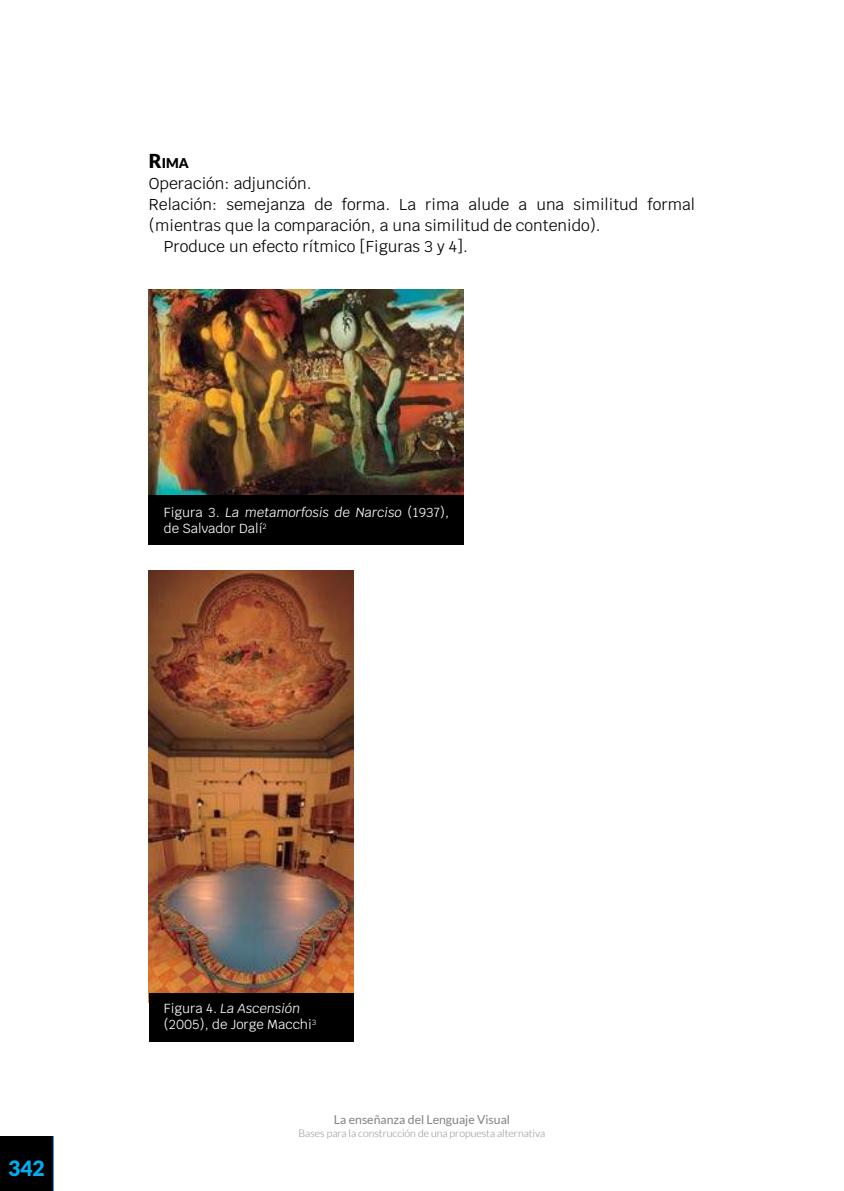
<style>
.page{position:relative;width:844px;height:1191px;background:#fff}
.page>*{position:absolute;margin:0;border:0;box-sizing:border-box;transform-origin:0 0}
.t1{font:900 21px "Lato";color:#00aeef}
.t2{font:15.75px "Krub";color:#000}
.t3{font:900 13.47px "Lato";color:#000}
.t4{font:13.12px/15.8px "Krub";color:#fff}
.t5{font:12.25px "Lato";color:#808285}
.t6{font:300 10.5px "Lato";color:#808285}
.s1{font-size:19.25px}
.s2{font-style:italic}
</style>
<div class="page">
<div style="left:0;top:1136px;width:53px;height:55px;background:#000"></div>
<img style="left:149px;top:570px;width:204px;height:423px">
<div style="left:149px;top:993px;width:204px;height:49px;background:#000"></div>
<img style="left:149px;top:290px;width:315px;height:205px">
<div style="left:149px;top:495px;width:315px;height:50px;background:#000"></div>
<p class="t3" style="left:149px;top:155px;width:41px"><span class="s1">R</span>ima</p>
<p class="t2" style="left:149px;top:170px;width:164px">Operación: adjunción.</p>
<p class="t2" style="left:149px;top:191px;width:547px">Relación: semejanza de forma. La rima alude a una similitud formal</p>
<p class="t2" style="left:149px;top:212px;width:453px">(mientras que la comparación, a una similitud de contenido).</p>
<p class="t2" style="left:164px;top:233px;width:305px">Produce un efecto rítmico [Figuras 3 y 4].</p>
<p class="t4" style="left:164px;top:505px;width:287px">Figura 3. <span class="s2">La metamorfosis de Narciso</span> (1937), de Salvador Dalí<sup>2</sup></p>
<h1 class="t1" style="left:8px;top:1156px;width:38px">342</h1>
<p class="t4" style="left:164px;top:1001px;width:154px">Figura 4. <span class="s2">La Ascensión </span>(2005), de Jorge Macchi<sup>3</sup></p>
<p class="t5" style="left:334px;top:1113px;width:178px">La enseñanza del Lenguaje Visual</p>
<p class="t6" style="left:298px;top:1127px;width:248px">Bases para la construcción de una propuesta alternativa</p>
</div>
